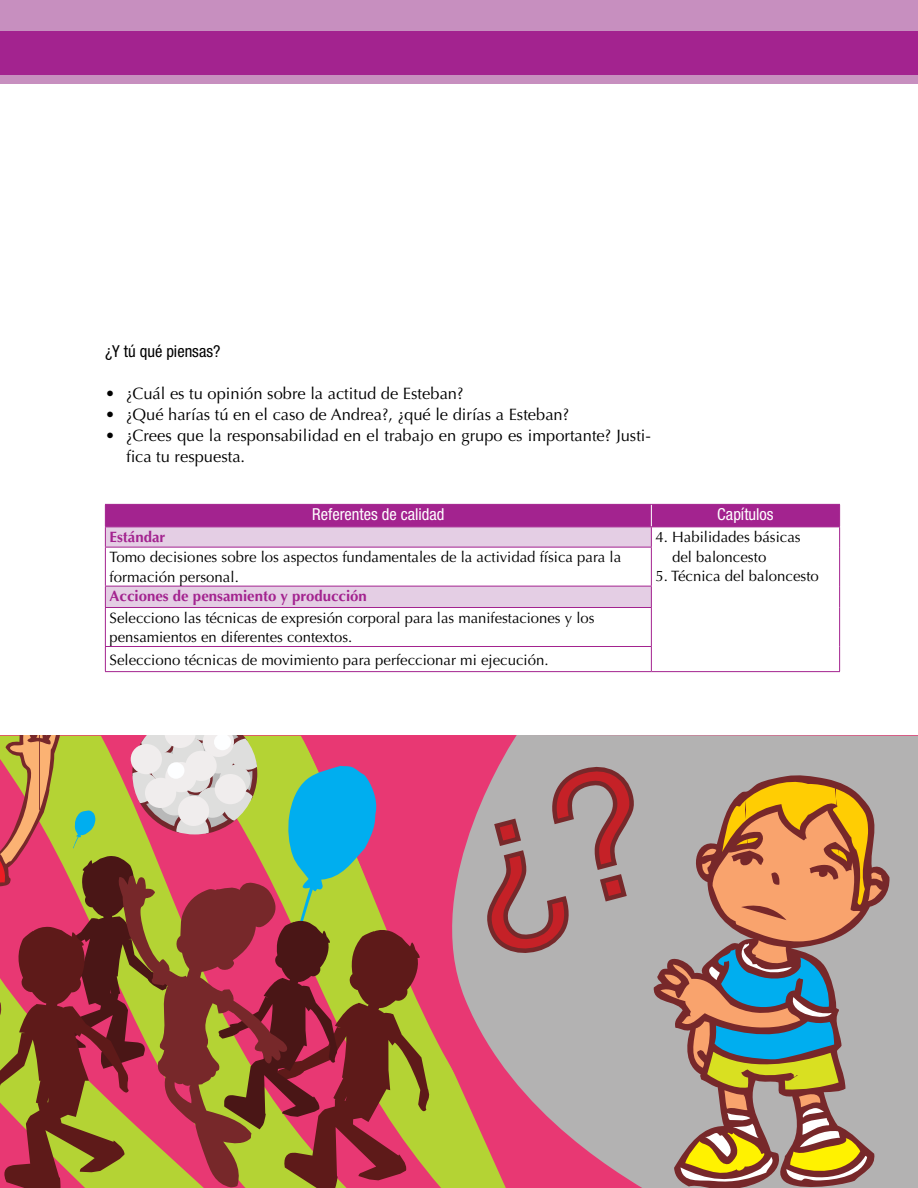
<style>
.page{position:relative;width:918px;height:1188px;background:#fff}
.page>*{position:absolute;margin:0;border:0;box-sizing:border-box;transform-origin:0 0}
.t1{font:16.5px/21px "Optima LT Std";color:#000}
.t2{font:condensed 16.5px "Helvetica Neue LT Std";color:#fff}
.t3{font:condensed 16.5px "Helvetica Neue LT Std";color:#000}
.t4{font:15px/19.5px "Optima LT Std";color:#000}
.t5{font:700 15px "Optima LT Std";color:#a3238f}
</style>
<div class="page">
<div style="left:0;top:0;width:918px;height:84px;background:#c78fbf"></div>
<div style="left:0;top:32px;width:918px;height:43px;background:#a3238f"></div>
<svg style="left:106px;top:548px;width:545px;height:59px"></svg>
<hr style="left:839px;top:547px;width:1px;height:39px;background:#a3238f">
<svg style="left:839px;top:586px;width:1px;height:21px"></svg>
<hr style="left:839px;top:607px;width:1px;height:39px;background:#a3238f">
<svg style="left:839px;top:646px;width:1px;height:25px"></svg>
<hr style="left:651px;top:671px;width:189px;height:1px;background:#a3238f">
<hr style="left:105px;top:547px;width:547px;height:1px;background:#a3238f">
<hr style="left:105px;top:548px;width:1px;height:38px;background:#a3238f">
<hr style="left:651px;top:548px;width:1px;height:38px;background:#a3238f">
<hr style="left:105px;top:586px;width:547px;height:1px;background:#a3238f">
<svg style="left:105px;top:586px;width:1px;height:21px"></svg>
<svg style="left:651px;top:586px;width:1px;height:21px"></svg>
<hr style="left:105px;top:607px;width:547px;height:1px;background:#a3238f">
<hr style="left:105px;top:608px;width:1px;height:38px;background:#a3238f">
<hr style="left:651px;top:608px;width:1px;height:38px;background:#a3238f">
<hr style="left:105px;top:646px;width:547px;height:1px;background:#a3238f">
<svg style="left:105px;top:647px;width:1px;height:24px"></svg>
<svg style="left:651px;top:647px;width:1px;height:24px"></svg>
<hr style="left:105px;top:671px;width:546px;height:1px;background:#a3238f">
<svg style="left:105px;top:504px;width:735px;height:43px;background:#c375b8"></svg>
<svg style="left:431px;top:735px;width:487px;height:453px;background:#c09599"></svg>
<svg style="left:653px;top:774px;width:237px;height:414px;background:#afa9a9"></svg>
<svg style="left:660px;top:777px;width:223px;height:408px;background:#ae9377"></svg>
<svg style="left:484px;top:763px;width:153px;height:194px;background:#ad8b8d"></svg>
<svg style="left:0;top:735px;width:431px;height:453px;background:#a2674f"></svg>
<p class="t3" style="left:105px;top:342px;width:117px">¿Y tú qué piensas?</p>
<p class="t1" style="left:105px;top:383px;width:360px">• ¿Cuál es tu opinión sobre la actitud de Esteban?</p>
<p class="t1" style="left:105px;top:404px;width:466px">• ¿Qué harías tú en el caso de Andrea?, ¿qué le dirías a Esteban?</p>
<p class="t1" style="left:126px;top:425px;width:527px;text-indent:-21px">• ¿Crees que la responsabilidad en el trabajo en grupo es importante? Justi&shy;fica tu respuesta.</p>
<p class="t2" style="left:312px;top:505px;width:134px">Referentes de calidad</p>
<p class="t2" style="left:717px;top:505px;width:58px">Capítulos</p>
<p class="t5" style="left:110px;top:528px;width:57px">Estándar</p>
<p class="t4" style="left:672px;top:528px;width:130px;text-indent:-16px">4. Habilidades básicas del baloncesto</p>
<p class="t4" style="left:656px;top:567px;width:165px">5. Técnica del baloncesto</p>
<p class="t4" style="left:110px;top:548px;width:513px">Tomo decisiones sobre los aspectos fundamentales de la actividad física para la formación personal.</p>
<p class="t5" style="left:110px;top:588px;width:259px">Acciones de pensamiento y producción</p>
<p class="t4" style="left:110px;top:608px;width:486px">Selecciono las técnicas de expresión corporal para las manifestaciones y los pensamientos en diferentes contextos.</p>
<p class="t4" style="left:110px;top:650px;width:440px">Selecciono técnicas de movimiento para perfeccionar mi ejecución.</p>
</div>
